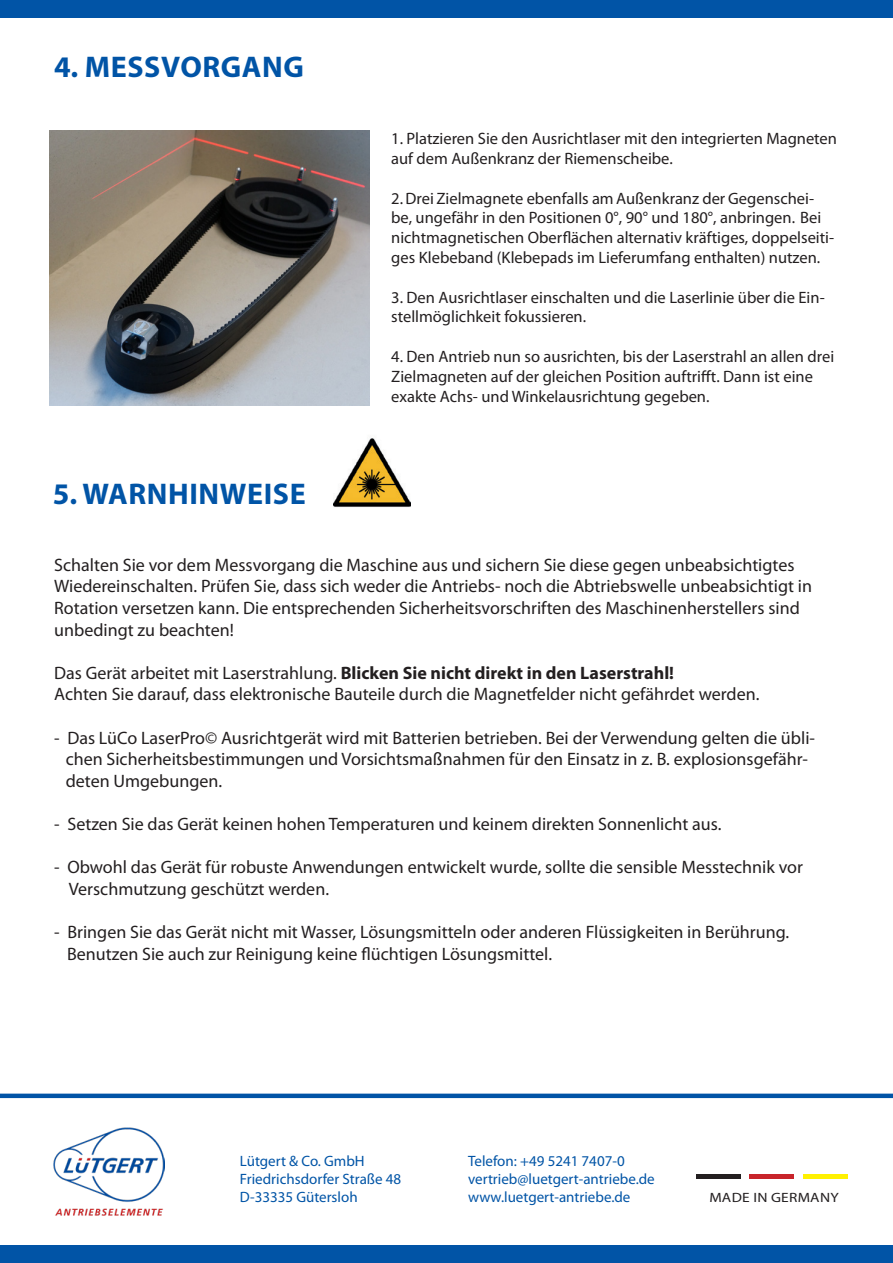
<style>
.page{position:relative;width:893px;height:1263px;background:#fff}
.page>*{position:absolute;margin:0;border:0;box-sizing:border-box;transform-origin:0 0}
.t1{font:700 30px "Myriad Pro";letter-spacing:.02em;color:#0154a6}
.t2{font:18px/21.6px "Myriad Pro";color:#231f20}
.t3{font:16.5px/19.8px "Myriad Pro";color:#231f20}
.t4{font:15px "Myriad Pro";color:#0154a6}
.t5{font:13.5px "Myriad Pro";letter-spacing:.02em;color:#231f20;scale:1.14 1}
.s1{font-weight:700}
</style>
<div class="page">
<img style="left:334px;top:438px;width:77px;height:69px">
<div style="left:0;top:1246px;width:893px;height:17px;background:#0154a6"></div>
<div style="left:0;top:0;width:893px;height:17px;background:#0154a6"></div>
<img style="left:54px;top:1127px;width:110px;height:88px">
<div style="left:0;top:1093px;width:893px;height:5px;background:#0154a6"></div>
<div style="left:696px;top:1174px;width:45px;height:5px;background:#231f20"></div>
<div style="left:749px;top:1174px;width:45px;height:5px;background:#c8242b"></div>
<div style="left:803px;top:1174px;width:45px;height:5px;background:#fff101"></div>
<img style="left:49px;top:131px;width:321px;height:274px">
<p class="t1" style="left:54px;top:47px;width:251px">4. MESSVORGANG</p>
<p class="t1" style="left:53px;top:474px;width:254px">5. WARNHINWEISE</p>
<p class="t3" style="left:391px;top:128px;width:447px">1. Platzieren Sie den Ausrichtlaser mit den integrierten Magneten auf dem Außenkranz der Riemenscheibe.</p>
<p class="t3" style="left:391px;top:188px;width:444px">2. Drei Zielmagnete ebenfalls am Außenkranz der Gegenschei&shy;be, ungefähr in den Positionen 0°, 90° und 180°, anbringen. Bei nichtmagnetischen Oberflächen alternativ kräftiges, doppelseiti&shy;ges Klebeband (Klebepads im Lieferumfang enthalten) nutzen.</p>
<p class="t3" style="left:391px;top:287px;width:435px">3. Den Ausrichtlaser einschalten und die Laserlinie über die Ein&shy;stellmöglichkeit fokussieren.</p>
<p class="t3" style="left:391px;top:346px;width:444px">4. Den Antrieb nun so ausrichten, bis der Laserstrahl an allen drei<br>Zielmagneten auf der gleichen Position auftrifft. Dann ist eine exakte Achs- und Winkelausrichtung gegeben.</p>
<p class="t2" style="left:54px;top:554px;width:759px">Schalten Sie vor dem Messvorgang die Maschine aus und sichern Sie diese gegen unbeabsichtigtes Wiedereinschalten. Prüfen Sie, dass sich weder die Antriebs- noch die Abtriebswelle unbeabsichtigt in Rotation versetzen kann. Die entsprechenden Sicherheitsvorschriften des Maschinenherstellers sind unbedingt zu beachten!</p>
<p class="t2" style="left:54px;top:662px;width:707px">Das Gerät arbeitet mit Laserstrahlung. <span class="s1">Blicken Sie nicht direkt in den Laserstrahl!<br></span>Achten Sie darauf, dass elektronische Bauteile durch die Magnetfelder nicht gefährdet werden.</p>
<p class="t2" style="left:66px;top:726px;width:751px;text-indent:-11px">- Das LüCo LaserPro© Ausrichtgerät wird mit Batterien betrieben. Bei der Verwendung gelten die übli&shy;chen Sicherheitsbestimmungen und Vorsichtsmaßnahmen für den Einsatz in z. B. explosionsgefähr&shy;deten Umgebungen.</p>
<p class="t2" style="left:54px;top:813px;width:669px">- Setzen Sie das Gerät keinen hohen Temperaturen und keinem direkten Sonnenlicht aus.</p>
<p class="t2" style="left:69px;top:856px;width:736px;text-indent:-15px">- Obwohl das Gerät für robuste Anwendungen entwickelt wurde, sollte die sensible Messtechnik vor<br>Verschmutzung geschützt werden.</p>
<p class="t2" style="left:67px;top:921px;width:724px;text-indent:-13px">- Bringen Sie das Gerät nicht mit Wasser, Lösungsmitteln oder anderen Flüssigkeiten in Berührung.<br>Benutzen Sie auch zur Reinigung keine flüchtigen Lösungsmittel.</p>
<p class="t4" style="left:240px;top:1152px;width:126px">Lütgert &amp; Co. GmbH</p>
<p class="t4" style="left:240px;top:1170px;width:163px">Friedrichsdorfer Straße 48</p>
<p class="t4" style="left:240px;top:1188px;width:119px">D-33335 Gütersloh</p>
<p class="t4" style="left:468px;top:1152px;width:158px">Telefon: +49 5241 7407-0</p>
<p class="t4" style="left:468px;top:1170px;width:188px">vertrieb@luetgert-antriebe.de</p>
<p class="t4" style="left:468px;top:1188px;width:164px">www.luetgert-antriebe.de</p>
<p class="t5" style="left:709px;top:1189px;width:115px">MADE IN GERMANY</p>
</div>
